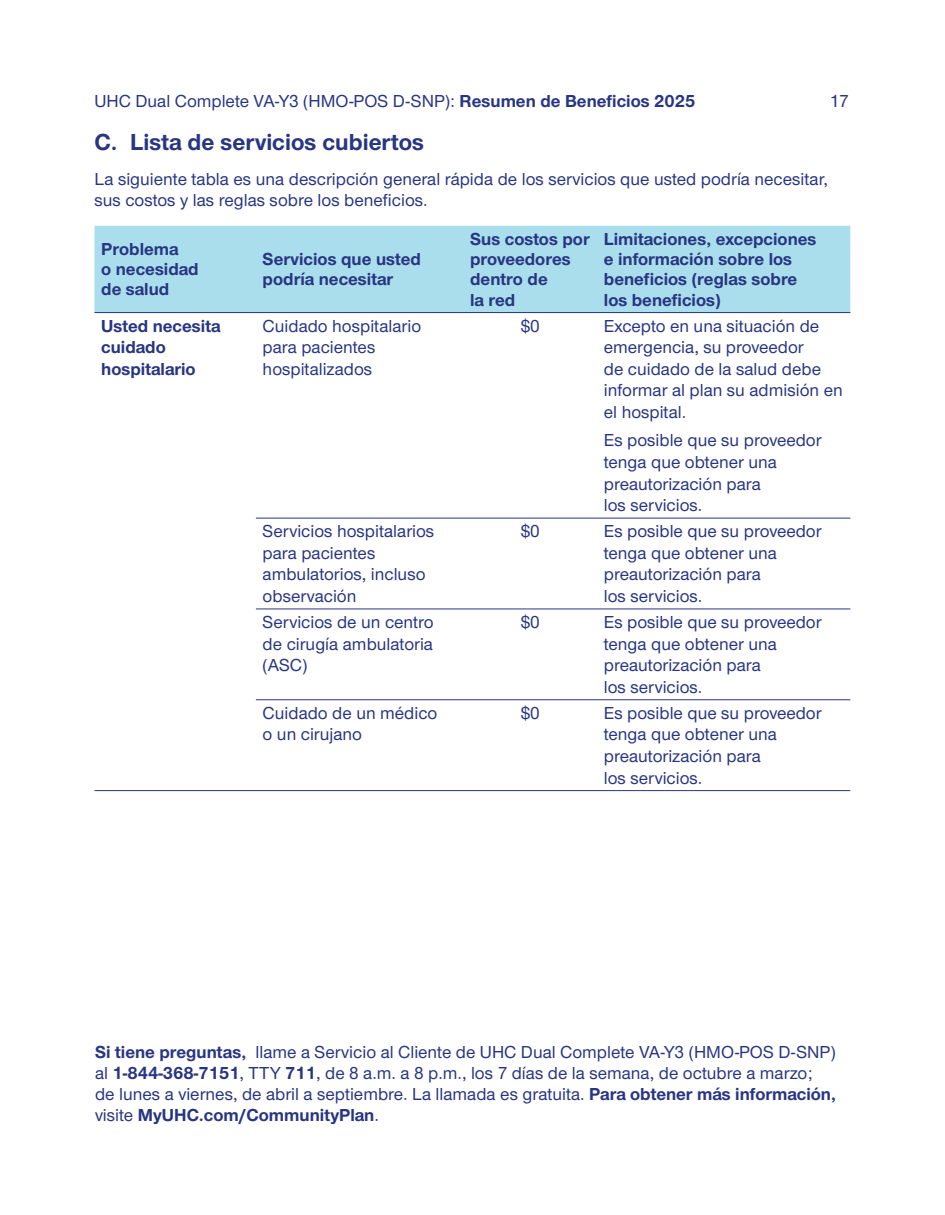
<style>
.page{position:relative;width:945px;height:1215px;background:#fff}
.page>*{position:absolute;margin:0;border:0;box-sizing:border-box;transform-origin:0 0}
.t1{font:700 24px "UHC Sans";color:#283582}
.t2{font:500 18px/21.6px "UHC Sans";color:#283582}
.t3{font:700 18px/20.2px "UHC Sans";color:#283582}
.s1{font-weight:700}
</style>
<div class="page">
<div style="left:94px;top:226px;width:756px;height:86px;background:#aadeed"></div>
<hr style="left:94px;top:312px;width:756px;height:1px;background:#283582">
<hr style="left:256px;top:518px;width:594px;height:1px;background:#283582">
<hr style="left:256px;top:609px;width:594px;height:1px;background:#283582">
<hr style="left:256px;top:699px;width:594px;height:1px;background:#283582">
<hr style="left:94px;top:790px;width:756px;height:1px;background:#283582">
<p class="t2" style="left:95px;top:91px;width:602px">UHC Dual Complete VA-Y3 (HMO-POS D-SNP): <span class="s1">Resumen de Beneficios 2025</span></p>
<p class="t2" style="left:830px;top:91px;width:21px">17</p>
<h1 class="t1" style="left:94px;top:132px;width:331px">C. Lista de servicios cubiertos</h1>
<p class="t2" style="left:94px;top:169px;width:735px">La siguiente tabla es una descripción general rápida de los servicios que usted podría necesitar, sus costos y las reglas sobre los beneficios.</p>
<p class="t3" style="left:101px;top:240px;width:99px">Problema<br>o necesidad de salud</p>
<p class="t3" style="left:263px;top:250px;width:160px">Servicios que usted podría necesitar</p>
<p class="t3" style="left:470px;top:230px;width:121px">Sus costos por proveedores dentro de<br>la red</p>
<p class="t3" style="left:604px;top:230px;width:214px">Limitaciones, excepciones e información sobre los beneficios (reglas sobre los beneficios)</p>
<p class="t3" style="left:101px;top:316px;width:121px;line-height:21.6px">Usted necesita cuidado hospitalario</p>
<p class="t2" style="left:263px;top:316px;width:160px">Cuidado hospitalario para pacientes hospitalizados</p>
<p class="t2" style="left:521px;top:316px;width:21px">$0</p>
<p class="t2" style="left:604px;top:316px;width:240px">Excepto en una situación de emergencia, su proveedor<br>de cuidado de la salud debe informar al plan su admisión en el hospital.</p>
<p class="t2" style="left:604px;top:431px;width:219px">Es posible que su proveedor tenga que obtener una preautorización para<br>los servicios.</p>
<p class="t2" style="left:263px;top:521px;width:173px">Servicios hospitalarios para pacientes ambulatorios, incluso observación</p>
<p class="t2" style="left:521px;top:521px;width:21px">$0</p>
<p class="t2" style="left:604px;top:521px;width:219px">Es posible que su proveedor tenga que obtener una preautorización para<br>los servicios.</p>
<p class="t2" style="left:263px;top:612px;width:173px;text-align:justify">Servicios de un centro de cirugía ambulatoria (ASC)</p>
<p class="t2" style="left:521px;top:612px;width:21px">$0</p>
<p class="t2" style="left:604px;top:612px;width:219px">Es posible que su proveedor tenga que obtener una preautorización para<br>los servicios.</p>
<p class="t2" style="left:263px;top:703px;width:176px">Cuidado de un médico o un cirujano</p>
<p class="t2" style="left:521px;top:703px;width:21px">$0</p>
<p class="t2" style="left:604px;top:703px;width:219px">Es posible que su proveedor tenga que obtener una preautorización para<br>los servicios.</p>
<p class="t2" style="left:95px;top:1042px;width:743px;line-height:21px"><span class="s1">Si tiene preguntas,</span> llame a Servicio al Cliente de UHC Dual Complete VA-Y3 (HMO-POS D-SNP) al <span class="s1">1-844-368-7151</span>, TTY <span class="s1">711</span>, de 8 a.m. a 8 p.m., los 7 días de la semana, de octubre a marzo; de lunes a viernes, de abril a septiembre. La llamada es gratuita. <span class="s1">Para obtener más información, </span>visite <span class="s1">MyUHC.com/CommunityPlan</span>.</p>
</div>
